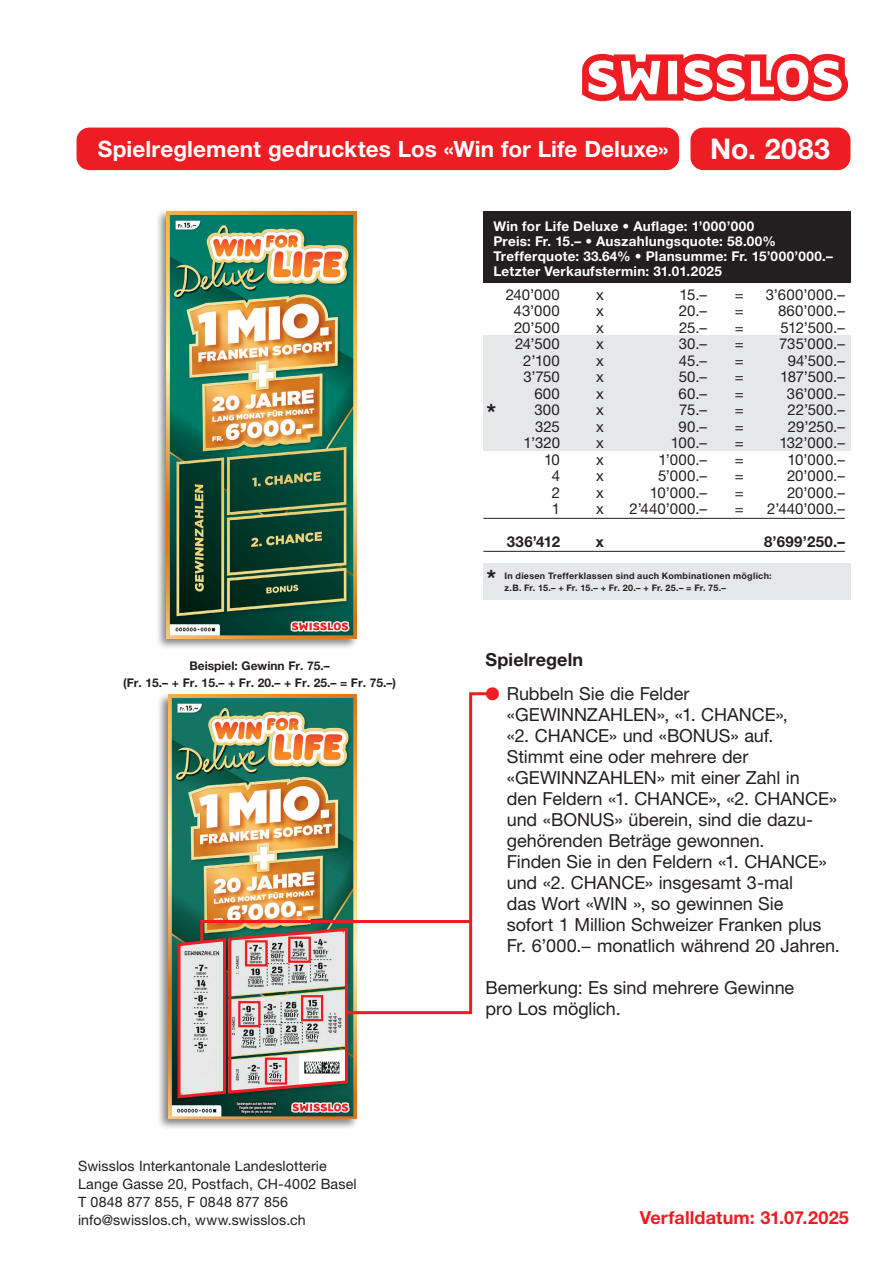
<style>
.page{position:relative;width:893px;height:1263px;background:#fff}
.page>*{position:absolute;margin:0;border:0;box-sizing:border-box;transform-origin:0 0}
.t1{font:700 28.5px "Helvetica Neue LT Std";letter-spacing:.02em;color:#fff}
.t2{font:700 24px "Helvetica Neue LT Std";color:#231f20}
.t3{font:700 22.5px "Helvetica Neue LT Std";letter-spacing:.005em;color:#fff}
.t4{font:18px/21px "Helvetica Neue LT Std";letter-spacing:-.005em;color:#231f20}
.t5{font:700 18px "Helvetica Neue LT Std";letter-spacing:.005em;color:#ee1d23}
.t6{font:700 18px "Helvetica Neue LT Std";letter-spacing:.005em;color:#231f20}
.t7{font:15px "Helvetica Neue LT Std";letter-spacing:.01em;color:#231f20}
.t8{font:700 15px "Helvetica Neue LT Std";letter-spacing:.025em;color:#231f20}
.t9{font:14.25px/18px "Helvetica Neue LT Std";letter-spacing:.005em;color:#231f20}
.t10{font:700 13.5px/15px "Helvetica Neue LT Std";letter-spacing:.02em;color:#fff}
.t11{font:700 12px/16.5px "Helvetica Neue LT Std";color:#231f20;text-align:center}
.t12{font:700 9px/12px "Helvetica Neue LT Std";letter-spacing:.03em;color:#231f20}
.s1{color:#ee1d23}
</style>
<div class="page">
<div style="left:155px;top:208px;width:204px;height:442px;background:#231f20;opacity:.55"></div>
<img style="left:167px;top:211px;width:189px;height:427px">
<div style="left:156px;top:692px;width:203px;height:438px;background:#231f20;opacity:.55"></div>
<img style="left:168px;top:695px;width:188px;height:424px">
<svg style="left:582px;top:54px;width:266px;height:47px"></svg>
<div style="left:77px;top:128px;width:602px;height:42px;background:#ee1d23;border-radius:13px"></div>
<div style="left:690px;top:128px;width:160px;height:42px;background:#ee1d23;border-radius:13px"></div>
<div style="left:483px;top:564px;width:367px;height:36px;background:#e6e7e9"></div>
<div style="left:483px;top:335px;width:367px;height:116px;background:#e6e7e9"></div>
<hr style="left:483px;top:518px;width:362px;height:1px;background:#231f20">
<hr style="left:483px;top:551px;width:362px;height:1px;background:#231f20">
<div style="left:483px;top:211px;width:367px;height:72px;background:#231f20"></div>
<svg style="left:345px;top:692px;width:148px;height:226px"></svg>
<svg style="left:176px;top:918px;width:297px;height:182px"></svg>
<p class="t3" style="left:98px;top:135px;width:572px">Spielreglement gedrucktes Los «Win for Life Deluxe»</p>
<h1 class="t1" style="left:710px;top:131px;width:121px">No. 2083</h1>
<p class="t10" style="left:493px;top:218px;width:341px">Win for Life Deluxe • Auflage: 1’000’000<br>Preis: Fr. 15.– • Auszahlungsquote: 58.00% Trefferquote: 33.64% • Plansumme: Fr. 15’000’000.– Letzter Verkaufstermin: 31.01.2025</p>
<p class="t7" style="left:506px;top:285px;width:56px">240’000</p>
<p class="t7" style="left:596px;top:285px;width:9px">x</p>
<p class="t7" style="left:680px;top:285px;width:29px">15.–</p>
<p class="t7" style="left:735px;top:285px;width:10px">=</p>
<p class="t7" style="left:766px;top:285px;width:81px">3’600’000.–</p>
<p class="t7" style="left:513px;top:302px;width:48px">43’000</p>
<p class="t7" style="left:596px;top:302px;width:9px">x</p>
<p class="t7" style="left:679px;top:302px;width:30px">20.–</p>
<p class="t7" style="left:735px;top:302px;width:10px">=</p>
<p class="t7" style="left:778px;top:302px;width:68px">860’000.–</p>
<p class="t7" style="left:514px;top:318px;width:47px">20’500</p>
<p class="t7" style="left:596px;top:318px;width:9px">x</p>
<p class="t7" style="left:679px;top:318px;width:29px">25.–</p>
<p class="t7" style="left:735px;top:318px;width:10px">=</p>
<p class="t7" style="left:781px;top:318px;width:66px">512’500.–</p>
<p class="t7" style="left:515px;top:335px;width:46px">24’500</p>
<p class="t7" style="left:596px;top:335px;width:9px">x</p>
<p class="t7" style="left:679px;top:335px;width:30px">30.–</p>
<p class="t7" style="left:735px;top:335px;width:10px">=</p>
<p class="t7" style="left:779px;top:335px;width:67px">735’000.–</p>
<p class="t7" style="left:523px;top:351px;width:38px">2’100</p>
<p class="t7" style="left:596px;top:351px;width:9px">x</p>
<p class="t7" style="left:679px;top:351px;width:30px">45.–</p>
<p class="t7" style="left:735px;top:351px;width:10px">=</p>
<p class="t7" style="left:788px;top:351px;width:59px">94’500.–</p>
<p class="t7" style="left:523px;top:368px;width:38px">3’750</p>
<p class="t7" style="left:596px;top:368px;width:9px">x</p>
<p class="t7" style="left:679px;top:368px;width:30px">50.–</p>
<p class="t7" style="left:735px;top:368px;width:10px">=</p>
<p class="t7" style="left:780px;top:368px;width:66px">187’500.–</p>
<p class="t7" style="left:534px;top:384px;width:27px">600</p>
<p class="t7" style="left:596px;top:384px;width:9px">x</p>
<p class="t7" style="left:679px;top:384px;width:30px">60.–</p>
<p class="t7" style="left:735px;top:384px;width:10px">=</p>
<p class="t7" style="left:787px;top:384px;width:60px">36’000.–</p>
<p class="t7" style="left:534px;top:401px;width:27px">300</p>
<p class="t7" style="left:596px;top:401px;width:9px">x</p>
<p class="t7" style="left:679px;top:401px;width:29px">75.–</p>
<p class="t7" style="left:735px;top:401px;width:10px">=</p>
<p class="t7" style="left:787px;top:401px;width:59px">22’500.–</p>
<p class="t7" style="left:535px;top:417px;width:26px">325</p>
<p class="t7" style="left:596px;top:417px;width:9px">x</p>
<p class="t7" style="left:679px;top:417px;width:30px">90.–</p>
<p class="t7" style="left:735px;top:417px;width:10px">=</p>
<p class="t7" style="left:788px;top:417px;width:59px">29’250.–</p>
<p class="t7" style="left:524px;top:434px;width:38px">1’320</p>
<p class="t7" style="left:596px;top:434px;width:9px">x</p>
<p class="t7" style="left:671px;top:434px;width:38px">100.–</p>
<p class="t7" style="left:735px;top:434px;width:10px">=</p>
<p class="t7" style="left:779px;top:434px;width:67px">132’000.–</p>
<p class="t7" style="left:544px;top:450px;width:17px">10</p>
<p class="t7" style="left:596px;top:450px;width:9px">x</p>
<p class="t7" style="left:658px;top:450px;width:50px">1’000.–</p>
<p class="t7" style="left:735px;top:450px;width:10px">=</p>
<p class="t7" style="left:788px;top:450px;width:59px">10’000.–</p>
<p class="t7" style="left:552px;top:467px;width:10px">4</p>
<p class="t7" style="left:596px;top:467px;width:9px">x</p>
<p class="t7" style="left:658px;top:467px;width:51px">5’000.–</p>
<p class="t7" style="left:735px;top:467px;width:10px">=</p>
<p class="t7" style="left:787px;top:467px;width:59px">20’000.–</p>
<p class="t7" style="left:552px;top:483px;width:10px">2</p>
<p class="t7" style="left:596px;top:483px;width:9px">x</p>
<p class="t7" style="left:650px;top:483px;width:59px">10’000.–</p>
<p class="t7" style="left:735px;top:483px;width:10px">=</p>
<p class="t7" style="left:787px;top:483px;width:59px">20’000.–</p>
<p class="t7" style="left:552px;top:500px;width:10px">1</p>
<p class="t7" style="left:596px;top:500px;width:9px">x</p>
<p class="t7" style="left:629px;top:500px;width:79px">2’440’000.–</p>
<p class="t7" style="left:735px;top:500px;width:10px">=</p>
<p class="t7" style="left:767px;top:500px;width:79px">2’440’000.–</p>
<p class="t8" style="left:507px;top:532px;width:55px">336’412</p>
<p class="t8" style="left:596px;top:532px;width:10px">x</p>
<p class="t8" style="left:764px;top:532px;width:82px">8’699’250.–</p>
<h2 class="t2" style="left:486px;top:398px;width:11px">*</h2>
<p class="t11" style="left:123px;top:657px;width:274px">Beispiel: Gewinn Fr. 75.–<br>(Fr. 15.– + Fr. 15.– + Fr. 20.– + Fr. 25.– = Fr. 75.–)</p>
<p class="t9" style="left:78px;top:1157px;width:280px">Swisslos Interkantonale Landeslotterie Lange Gasse 20, Postfach, CH-4002 Basel T 0848 877 855, F 0848 877 856 info@swisslos.ch, www.swisslos.ch</p>
<h2 class="t2" style="left:486px;top:564px;width:11px">*</h2>
<p class="t12" style="left:504px;top:570px;width:269px">In diesen Trefferklassen sind auch Kombinationen möglich: z.B. Fr. 15.– + Fr. 15.– + Fr. 20.– + Fr. 25.– = Fr. 75.–</p>
<p class="t6" style="left:485px;top:648px;width:99px">Spielregeln</p>
<p class="t4" style="left:507px;top:683px;width:335px;text-indent:-21px"><span class="s1">●</span> Rubbeln Sie die Felder «GEWINNZAHLEN», «1. CHANCE»,<br>«2. CHANCE» und «BONUS» auf.<br>Stimmt eine oder mehrere der «GEWINNZAHLEN» mit einer Zahl in<br>den Feldern «1. CHANCE», «2. CHANCE» und «BONUS» überein, sind die dazu&shy;gehörenden Beträge gewonnen.<br>Finden Sie in den Feldern «1. CHANCE» und «2. CHANCE» insgesamt 3-mal<br>das Wort «WIN », so gewinnen Sie<br>sofort 1 Million Schweizer Franken plus<br>Fr. 6’000.− monatlich während 20 Jahren.</p>
<p class="t4" style="left:485px;top:977px;width:310px">Bemerkung: Es sind mehrere Gewinne pro Los möglich.</p>
<p class="t5" style="left:640px;top:1206px;width:211px">Verfalldatum: 31.07.2025</p>
</div>
